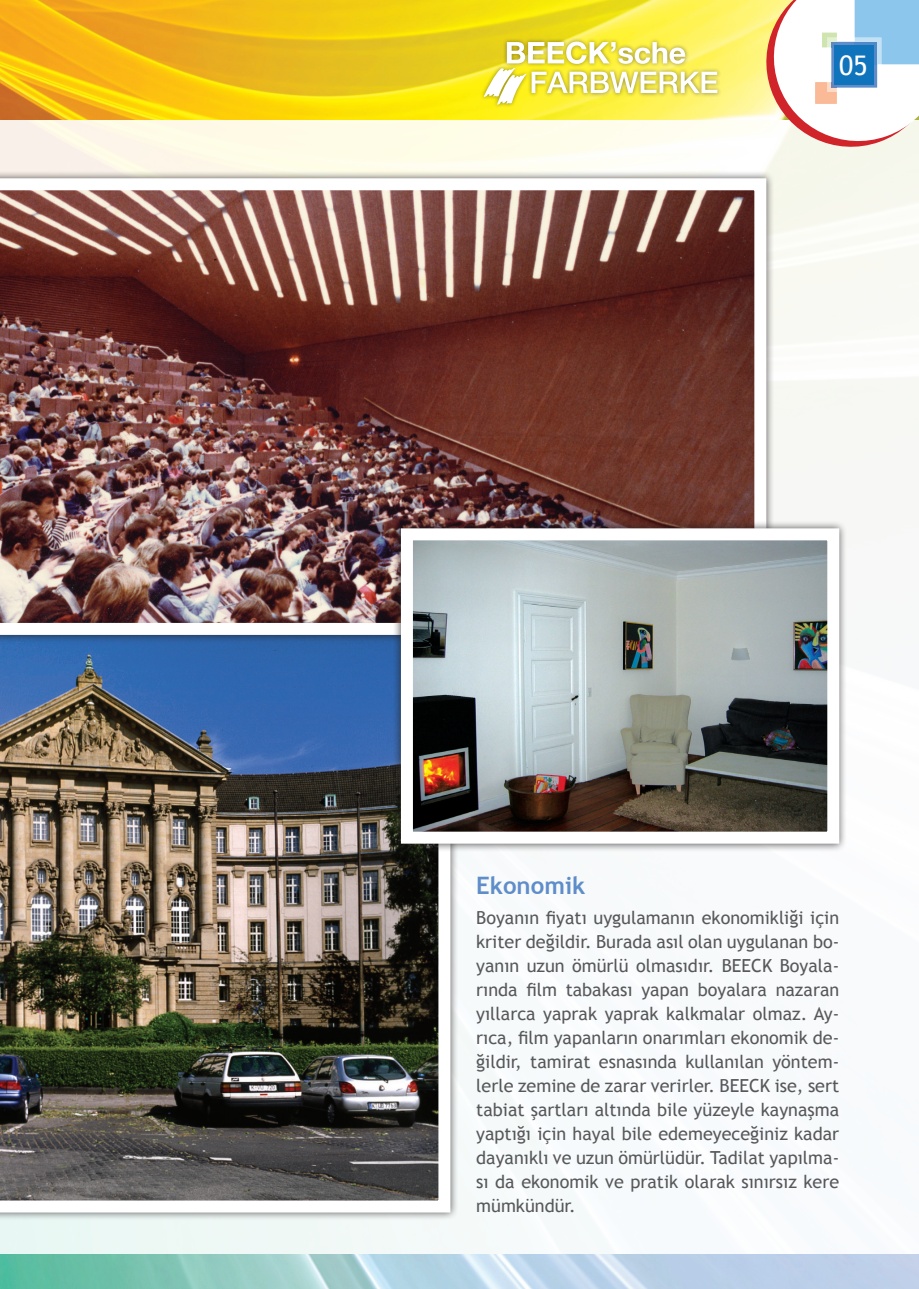
<style>
.page{position:relative;width:919px;height:1289px;background:#fff}
.page>*{position:absolute;margin:0;border:0;box-sizing:border-box;transform-origin:0 0}
.t1{font:27px "Trebuchet MS";color:#fff}
.t2{font:700 24px "Trebuchet MS";color:#5f8dc9}
.t3{font:18px/24px "Trebuchet MS";color:#57585a;text-align:justify}
</style>
<div class="page">
<img style="left:0;top:119px;width:918px;height:1135px">
<img style="left:0;top:0;width:755px;height:119px">
<img style="left:0;top:1254px;width:918px;height:34px">
<svg style="left:755px;top:0;width:163px;height:157px"></svg>
<div style="left:834px;top:45px;width:40px;height:39px;background:#1074bc"></div>
<img style="left:0;top:643px;width:450px;height:569px">
<div style="left:0;top:170px;width:774px;height:473px;background:#231f20;opacity:.75"></div>
<img style="left:0;top:178px;width:766px;height:457px">
<div style="left:392px;top:520px;width:455px;height:331px;background:#231f20;opacity:.75"></div>
<img style="left:414px;top:541px;width:412px;height:289px">
<div style="left:401px;top:528px;width:438px;height:315px;border:12px solid #fff"></div>
<div style="left:479px;top:37px;width:242px;height:72px;background:#231f20;opacity:.5"></div>
<svg style="left:483px;top:42px;width:234px;height:63px"></svg>
<h1 class="t1" style="left:839px;top:49px;width:30px">005</h1>
<h2 class="t2" style="left:476px;top:870px;width:111px">Ekonomik</h2>
<p class="t3" style="left:476px;top:905px;width:364px">Boyanın fiyatı uygulamanın ekonomikliği için kriter değildir. Burada asıl olan uygulanan bo&shy;yanın uzun ömürlü olmasıdır. BEECK Boyala&shy;rında film tabakası yapan boyalara nazaran yıllarca yaprak yaprak kalkmalar olmaz. Ay&shy;rıca, film yapanların onarımları ekonomik de&shy;ğildir, tamirat esnasında kullanılan yöntem&shy;lerle zemine de zarar verirler. BEECK ise, sert tabiat şartları altında bile yüzeyle kaynaşma yaptığı için hayal bile edemeyeceğiniz kadar dayanıklı ve uzun ömürlüdür. Tadilat yapılma&shy;sı da ekonomik ve pratik olarak sınırsız kere mümkündür.</p>
</div>
